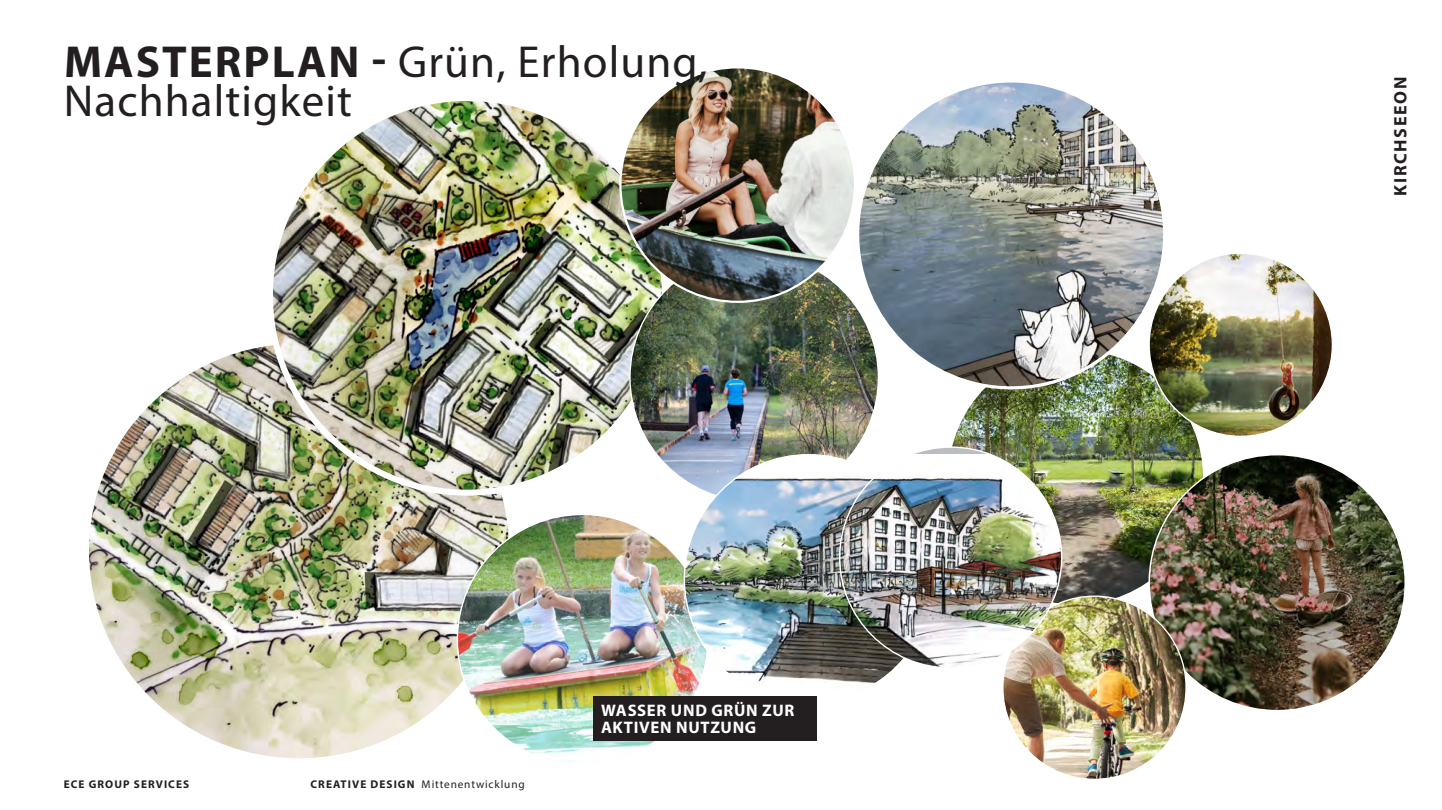
<style>
.page{position:relative;width:1442px;height:810px;background:#fff}
.page>*{position:absolute;margin:0;border:0;box-sizing:border-box;transform-origin:0 0}
.t1{font:45px/39px "Myriad Pro";letter-spacing:.025em;color:#231f20}
.t2{font:700 18px "Myriad Pro";letter-spacing:.095em;color:#231f20}
.t3{font:700 16.8px/16.4px "Myriad Pro";letter-spacing:.04em;color:#fff}
.t4{font:11.25px "Myriad Pro";letter-spacing:.075em;color:#231f20}
.t5{font:700 11.25px "Myriad Pro";letter-spacing:.095em;color:#231f20}
.s1{font-weight:700}
</style>
<div class="page">
<img style="left:90px;top:345px;width:418px;height:412px">
<img style="left:270px;top:98px;width:395px;height:395px;border-radius:197px">
<img style="left:457px;top:514px;width:251px;height:251px;border-radius:125px">
<img style="left:630px;top:253px;width:248px;height:249px;border-radius:124px">
<img style="left:684px;top:455px;width:248px;height:248px;border-radius:124px">
<img style="left:620px;top:67px;width:235px;height:235px;border-radius:117px">
<div style="left:593px;top:696px;width:223px;height:44px;background:#231f20"></div>
<img style="left:947px;top:349px;width:256px;height:256px;border-radius:128px">
<img style="left:1149px;top:455px;width:256px;height:256px;border-radius:128px">
<img style="left:1002px;top:596px;width:184px;height:183px;border-radius:92px">
<img style="left:1149px;top:253px;width:183px;height:183px;border-radius:92px">
<img style="left:857px;top:81px;width:307px;height:307px;border-radius:153px">
<img style="left:839px;top:454px;width:222px;height:214px">
<p class="t1" style="left:64px;top:41px;width:645px"><span class="s1">MASTERPLAN -</span> Grün, Erholung,<br>Nachhaltigkeit</p>
<p class="t5" style="left:64px;top:777px;width:127px">ECE GROUP SERVICES</p>
<p class="t4" style="left:310px;top:778px;width:216px"><span class="s1">CREATIVE DESIGN</span> Mittenentwicklung</p>
<p class="t3" style="left:601px;top:702px;width:195px">WASSER UND GRÜN ZUR<br>AKTIVEN NUTZUNG</p>
<p class="t2" style="left:1388px;top:196px;width:121px;rotate:-90deg">KIRCHSEEON</p>
</div>
